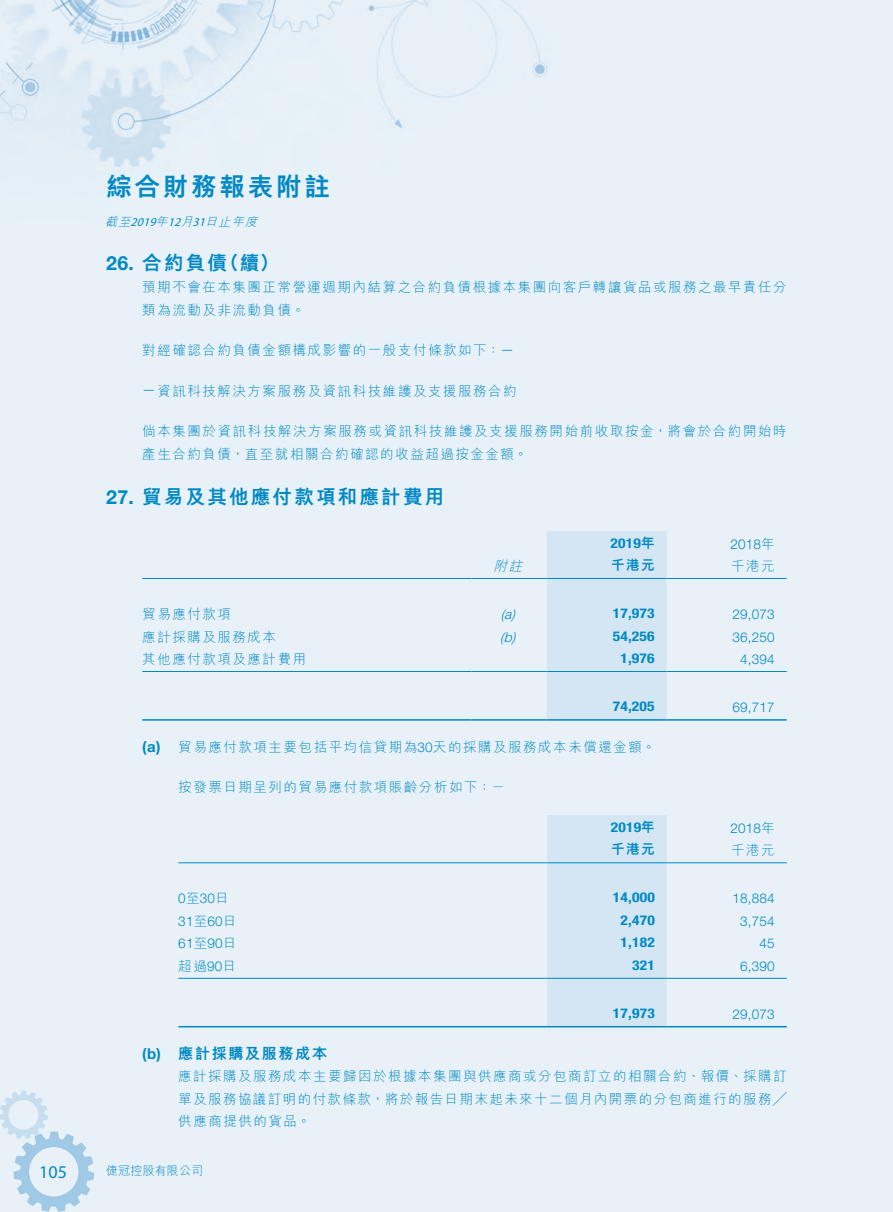
<style>
.page{position:relative;width:893px;height:1212px;background:#e8f1f8}
.page>*{position:absolute;margin:0;border:0;box-sizing:border-box;transform-origin:0 0}
.t1{font:800 25.5px "M Hei HK";letter-spacing:.11em;color:#0089c4}
._03_H1{font:800 19.5px "M Hei HK";letter-spacing:.115em;color:#0089c4}
.t2{font:18px "Myriad Pro";color:#0089c4}
._04___H2{font:800 15px "M Hei HK";letter-spacing:.115em;color:#0089c4}
._04___H2-2{font:700 15px "Helvetica Neue LT Std";color:#0089c4}
._12___P2{font:300 13.5px/22.5px "M Hei HK";letter-spacing:.115em;color:#0089c4}
._13_____P4{font:300 13.5px/22.5px "M Hei HK";letter-spacing:.105em;color:#0089c4;text-align:justify}
._12___P2-2{font:300 13.5px "Helvetica Neue LT Std";letter-spacing:.015em;color:#0089c4}
._12___P2-3{font:700 condensed 13.5px "Helvetica Neue LT Std";letter-spacing:.01em;color:#0089c4;scale:1.15 1}
._04___H2-3{font:300 13.5px "M Hei HK";letter-spacing:.115em;color:#0089c4}
._12___P2-4{font:800 13.5px "M Hei HK";letter-spacing:.115em;color:#0089c4}
._12___P2-5{font:italic 300 13.5px "Helvetica Neue LT Std";color:#0089c4}
._12___P2-6{font:italic 300 13.5px "M Hei HK";color:#0089c4}
.t3{font:300 12px "M Hei HK";letter-spacing:.01em;color:#0089c4}
.t4{font:italic 300 12px "M Hei HK";color:#0089c4}
.t5{font:italic 12px "Myriad Pro";color:#0089c4}
.s1{font-family:"Helvetica Neue LT Std";font-weight:700}
.s2{font-family:"M Hei HK"}
.s3{font-family:"M Hei HK";font-weight:800;font-stretch:normal}
.s4{font-family:"Helvetica Neue LT Std"}
</style>
<div class="page">
<img style="left:0;top:0;width:547px;height:167px">
<svg style="left:0;top:1090px;width:94px;height:122px"></svg>
<div style="left:547px;top:531px;width:120px;height:188px;background:#d4e6f3"></div>
<hr style="left:142px;top:578px;width:330px;height:1px;background:#0089c4">
<hr style="left:472px;top:578px;width:75px;height:1px;background:#0089c4">
<hr style="left:547px;top:578px;width:120px;height:1px;background:#0089c4">
<hr style="left:667px;top:578px;width:120px;height:1px;background:#0089c4">
<hr style="left:142px;top:671px;width:330px;height:1px;background:#0089c4">
<hr style="left:472px;top:671px;width:75px;height:1px;background:#0089c4">
<hr style="left:547px;top:671px;width:120px;height:1px;background:#0089c4">
<hr style="left:667px;top:671px;width:120px;height:1px;background:#0089c4">
<hr style="left:142px;top:719px;width:330px;height:2px;background:#0089c4">
<hr style="left:472px;top:719px;width:75px;height:2px;background:#0089c4">
<hr style="left:547px;top:719px;width:120px;height:2px;background:#0089c4">
<hr style="left:667px;top:719px;width:120px;height:2px;background:#0089c4">
<div style="left:547px;top:815px;width:120px;height:211px;background:#d4e6f3"></div>
<hr style="left:178px;top:862px;width:369px;height:1px;background:#0089c4">
<hr style="left:547px;top:862px;width:120px;height:1px;background:#0089c4">
<hr style="left:667px;top:862px;width:120px;height:1px;background:#0089c4">
<hr style="left:178px;top:978px;width:369px;height:1px;background:#0089c4">
<hr style="left:547px;top:978px;width:120px;height:1px;background:#0089c4">
<hr style="left:667px;top:978px;width:120px;height:1px;background:#0089c4">
<hr style="left:178px;top:1026px;width:369px;height:1px;background:#0089c4">
<hr style="left:547px;top:1026px;width:120px;height:1px;background:#0089c4">
<hr style="left:667px;top:1026px;width:120px;height:1px;background:#0089c4">
<h3 class="t2" style="left:39px;top:1160px;width:30px">105</h3>
<h1 class="t1" style="left:106px;top:174px;width:225px">綜合財務報表附註</h1>
<p class="t4" style="left:205px;top:215px;width:57px">日止年度</p>
<p class="t4" style="left:156px;top:215px;width:17px">年</p>
<p class="t4" style="left:105px;top:215px;width:30px">截至</p>
<p class="t4" style="left:180px;top:215px;width:17px">月</p>
<p class="t5" style="left:131px;top:214px;width:30px">2019</p>
<p class="t5" style="left:168px;top:214px;width:18px">12</p>
<p class="t5" style="left:192px;top:214px;width:18px">31</p>
<p class="_03_H1" style="left:106px;top:253px;width:122px"><span class="s1">26.</span> 合約負債</p>
<p class="_12___P2" style="left:142px;top:276px;width:646px">預期不會在本集團正常營運週期內結算之合約負債根據本集團向客戶轉讓貨品或服務之最早責任分類為流動及非流動負債。</p>
<p class="_12___P2-2" style="left:501px;top:341px;width:15px">—</p>
<p class="_03_H1" style="left:220px;top:253px;width:61px">（續(</p>
<p class="_12___P2" style="left:142px;top:339px;width:360px">對經確認合約負債金額構成影響的一般支付條款如下：</p>
<p class="_12___P2" style="left:157px;top:379px;width:361px">資訊科技解決方案服務及資訊科技維護及支援服務合約</p>
<p class="_12___P2-2" style="left:142px;top:381px;width:15px">—</p>
<p class="_12___P2" style="left:142px;top:420px;width:646px">倘本集團於資訊科技解決方案服務或資訊科技維護及支援服務開始前收取按金，將會於合約開始時產生合約負債，直至就相關合約確認的收益超過按金金額。</p>
<p class="_03_H1" style="left:106px;top:487px;width:339px"><span class="s1">27.</span> 貿易及其他應付款項和應計費用</p>
<p class="_12___P2-2" style="left:730px;top:535px;width:46px">2018<span class="s2">年</span></p>
<p class="_12___P2-3" style="left:611px;top:534px;width:40px">2019<span class="s3">年</span></p>
<p class="_12___P2-6" style="left:493px;top:559px;width:34px">附註</p>
<p class="_12___P2-4" style="left:611px;top:558px;width:45px">千港元</p>
<p class="_12___P2" style="left:731px;top:555px;width:45px">千港元</p>
<p class="_12___P2" style="left:142px;top:603px;width:90px">貿易應付款項</p>
<p class="_12___P2-5" style="left:501px;top:606px;width:16px">(a(</p>
<p class="_12___P2-3" style="left:613px;top:605px;width:38px">17,973</p>
<p class="_12___P2-2" style="left:732px;top:606px;width:44px">29,073</p>
<p class="_12___P2" style="left:142px;top:625px;width:135px">應計採購及服務成本</p>
<p class="_12___P2-5" style="left:500px;top:628px;width:17px">( b(</p>
<p class="_12___P2-3" style="left:613px;top:627px;width:38px">54,256</p>
<p class="_12___P2-2" style="left:732px;top:628px;width:44px">36,250</p>
<p class="_12___P2" style="left:142px;top:648px;width:165px">其他應付款項及應計費用</p>
<p class="_12___P2-3" style="left:620px;top:650px;width:31px">1,976</p>
<p class="_12___P2-2" style="left:740px;top:651px;width:36px">4,394</p>
<p class="_04___H2-2" style="left:142px;top:737px;width:20px">(a)</p>
<p class="_12___P2-3" style="left:613px;top:698px;width:38px">74,205</p>
<p class="_04___H2-3" style="left:178px;top:740px;width:479px">貿易應付款項主要包括平均信貸期為<span class="s4">30</span>天的採購及服務成本未償還金額。</p>
<p class="_12___P2-2" style="left:732px;top:699px;width:44px">69,717</p>
<p class="_13_____P4" style="left:178px;top:776px;width:328px">按發票日期呈列的貿易應付款項賬齡分析如下：－</p>
<p class="_12___P2-3" style="left:611px;top:819px;width:40px">2019<span class="s3">年</span></p>
<p class="_12___P2-2" style="left:730px;top:820px;width:46px">2018<span class="s2">年</span></p>
<p class="_12___P2-4" style="left:611px;top:842px;width:45px">千港元</p>
<p class="_12___P2" style="left:731px;top:839px;width:45px">千港元</p>
<p class="_12___P2-2" style="left:178px;top:890px;width:52px"><span class="s2">至</span>0 30<span class="s2">日</span></p>
<p class="_12___P2-3" style="left:613px;top:889px;width:38px">14,000</p>
<p class="_12___P2-2" style="left:733px;top:890px;width:44px">18,884</p>
<p class="_12___P2-2" style="left:178px;top:913px;width:59px">31<span class="s2">至</span>60<span class="s2">日</span></p>
<p class="_12___P2-3" style="left:620px;top:912px;width:31px">2,470</p>
<p class="_12___P2-2" style="left:740px;top:913px;width:36px">3,754</p>
<p class="_12___P2-2" style="left:178px;top:935px;width:59px">61<span class="s2">至</span>90<span class="s2">日</span></p>
<p class="_12___P2-3" style="left:620px;top:934px;width:31px">1,182</p>
<p class="_12___P2-2" style="left:760px;top:935px;width:17px">45</p>
<p class="_12___P2" style="left:178px;top:954px;width:59px">超過<span class="s4">90</span>日</p>
<p class="_12___P2-3" style="left:632px;top:957px;width:21px">321</p>
<p class="_12___P2-2" style="left:740px;top:958px;width:36px">6,390</p>
<p class="_12___P2-3" style="left:613px;top:1005px;width:38px">17,973</p>
<p class="_12___P2-2" style="left:733px;top:1006px;width:44px">29,073</p>
<p class="_04___H2-2" style="left:142px;top:1044px;width:20px">(b)</p>
<p class="_04___H2" style="left:178px;top:1046px;width:150px">應計採購及服務成本</p>
<p class="_13_____P4" style="left:178px;top:1065px;width:610px">應計採購及服務成本主要歸因於根據本集團與供應商或分包商訂立的相關合約、報價、採購訂單及服務協議訂明的付款條款，將於報告日期末起未來十二個月內開票的分包商進行的服務╱供應商提供的貨品。</p>
<p class="t3" style="left:106px;top:1164px;width:98px">倢冠控股有限公司</p>
</div>
